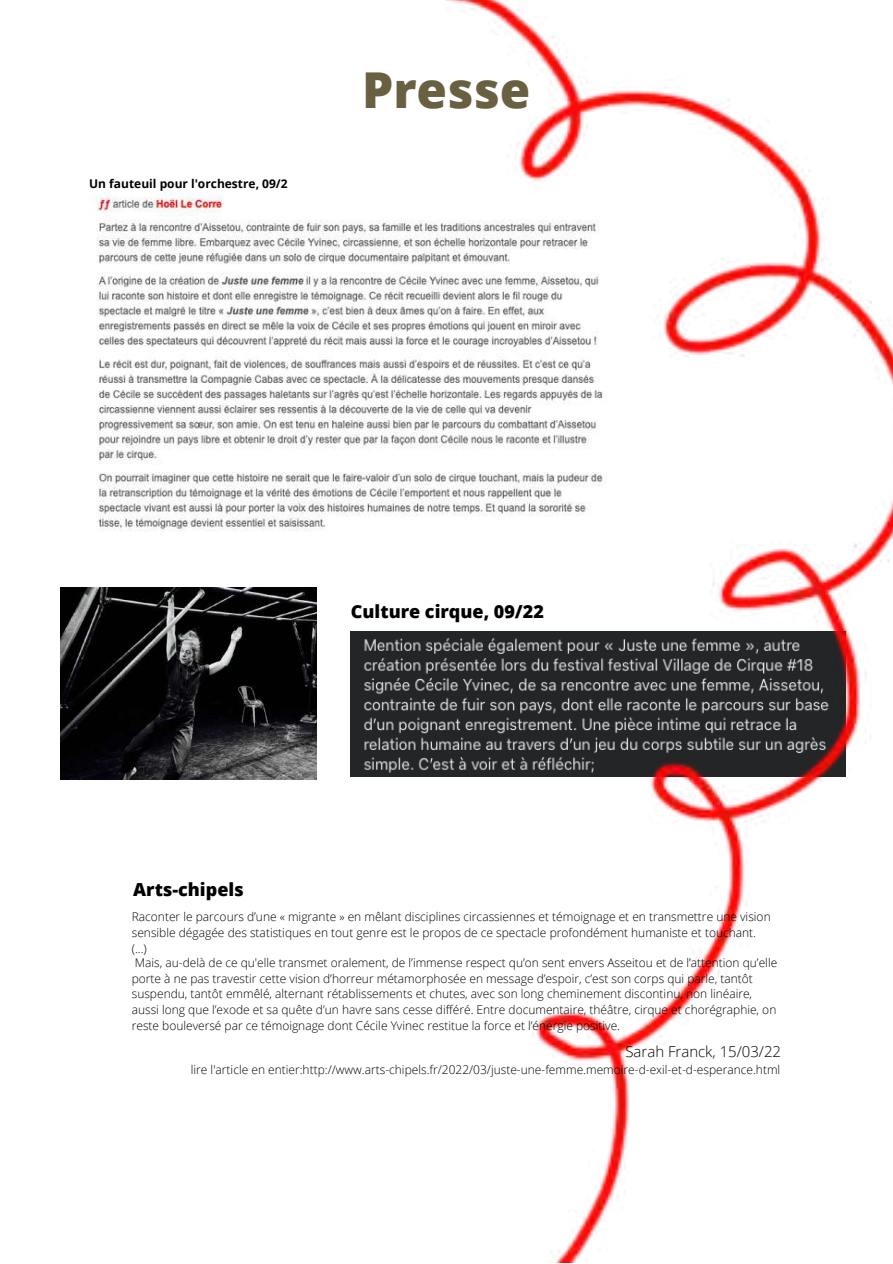
<style>
.page{position:relative;width:893px;height:1264px;background:#fff}
.page>*{position:absolute;margin:0;border:0;box-sizing:border-box;transform-origin:0 0}
.t1{font:800 49.5px "Open Sans";color:#696041}
.t2{font:800 18px "Open Sans";color:#000}
.t3{font:300 15px "Open Sans";color:#000}
.t4{font:300 12px/15.9px "Open Sans";color:#000}
.t5{font:700 12px "Open Sans";color:#000}
</style>
<div class="page">
<img style="left:89px;top:191px;width:357px;height:340px">
<img style="left:351px;top:631px;width:95px;height:145px">
<img style="left:60px;top:587px;width:257px;height:192px">
<img style="left:446px;top:0;width:446px;height:1262px">
<p class="t5" style="left:89px;top:175px;width:200px">Un fauteuil pour l'orchestre, 09/2</p>
<h1 class="t1" style="left:362px;top:55px;width:170px">Presse</h1>
<h2 class="t2" style="left:133px;top:876px;width:112px">Arts-chipels</h2>
<h2 class="t2" style="left:351px;top:598px;width:194px">Culture cirque, 09/22</h2>
<p class="t4" style="left:132px;top:908px;width:640px">Raconter le parcours d’une « migrante » en mêlant disciplines circassiennes et témoignage et en transmettre une vision sensible dégagée des statistiques en tout genre est le propos de ce spectacle profondément humaniste et touchant. (...)</p>
<p class="t4" style="left:132px;top:953px;width:647px">Mais, au-delà de ce qu'elle transmet oralement, de l’immense respect qu’on sent envers Asseitou et de l’attention qu’elle porte à ne pas travestir cette vision d’horreur métamorphosée en message d’espoir, c’est son corps qui parle, tantôt suspendu, tantôt emmêlé, alternant rétablissements et chutes, avec son long cheminement discontinu, non linéaire, aussi long que l’exode et sa quête d’un havre sans cesse différé. Entre documentaire, théâtre, cirque et chorégraphie, on reste bouleversé par ce témoignage dont Cécile Yvinec restitue la force et l’énergie positive.</p>
<p class="t3" style="left:625px;top:1040px;width:157px">Sarah Franck, 15/03/22</p>
<p class="t4" style="left:191px;top:1061px;width:591px">lire l'article en entier:http://www.arts-chipels.fr/2022/03/juste-une-femme.memoire-d-exil-et-d-esperance.html</p>
</div>
